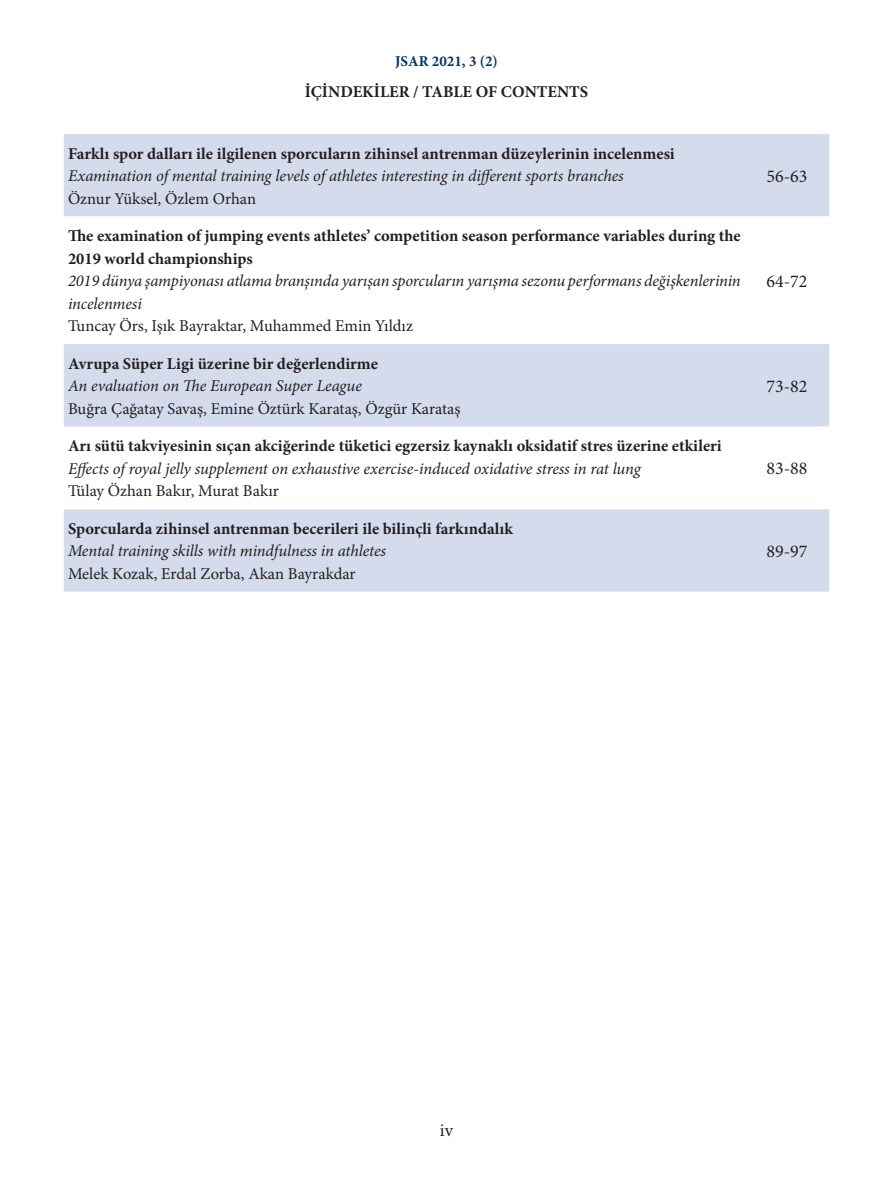
<style>
.page{position:relative;width:893px;height:1191px;background:#fff}
.page>*{position:absolute;margin:0;border:0;box-sizing:border-box;transform-origin:0 0}
.TX{font:18px "Minion Pro";color:#231f20}
.Turk_Bas{font:700 16.5px/22.5px "Minion Pro";color:#231f20}
.Eng_Bas{font:italic 16.5px/22.5px "Minion Pro";letter-spacing:-.01em;color:#231f20}
.Yazar{font:16.5px "Minion Pro";color:#231f20}
.t1{font:700 15px "Minion Pro";color:#003364}
</style>
<div class="page">
<div style="left:64px;top:134px;width:765px;height:457px;background:#d4dbec"></div>
<svg style="left:64px;top:216px;width:765px;height:293px"></svg>
<p class="t1" style="left:395px;top:50px;width:104px">JSAR 2021, 3 (2)</p>
<h1 class="Turk_Bas" style="left:305px;top:80px;width:285px">İÇİNDEKİLER / TABLE OF CONTENTS</h1>
<p class="Turk_Bas" style="left:68px;top:142px;width:608px">Farklı spor dalları ile ilgilenen sporcuların zihinsel antrenman düzeylerinin incelenmesi</p>
<p class="Eng_Bas" style="left:68px;top:165px;width:557px">Examination of mental training levels of athletes interesting in different sports branches</p>
<p class="Yazar" style="left:68px;top:189px;width:189px">Öznur Yüksel, Özlem Orhan</p>
<p class="Turk_Bas" style="left:68px;top:224px;width:674px">The examination of jumping events athletes’ competition season performance variables during the<br>2019 world championships</p>
<p class="Eng_Bas" style="left:68px;top:270px;width:674px">2019 dünya şampiyonası atlama branşında yarışan sporcuların yarışma sezonu performans değişkenlerinin incelenmesi</p>
<p class="Yazar" style="left:68px;top:316px;width:346px">Tuncay Örs, Işık Bayraktar, Muhammed Emin Yıldız</p>
<p class="Turk_Bas" style="left:68px;top:352px;width:311px">Avrupa Süper Ligi üzerine bir değerlendirme</p>
<p class="Eng_Bas" style="left:68px;top:375px;width:295px">An evaluation on The European Super League</p>
<p class="Yazar" style="left:68px;top:399px;width:394px">Buğra Çağatay Savaş, Emine Öztürk Karataş, Özgür Karataş</p>
<p class="Turk_Bas" style="left:68px;top:434px;width:655px">Arı sütü takviyesinin sıçan akciğerinde tüketici egzersiz kaynaklı oksidatif stres üzerine etkileri</p>
<p class="Eng_Bas" style="left:68px;top:457px;width:574px">Effects of royal jelly supplement on exhaustive exercise-induced oxidative stress in rat lung</p>
<p class="Yazar" style="left:68px;top:481px;width:212px">Tülay Özhan Bakır, Murat Bakır</p>
<p class="Turk_Bas" style="left:68px;top:517px;width:446px">Sporcularda zihinsel antrenman becerileri ile bilinçli farkındalık</p>
<p class="Eng_Bas" style="left:68px;top:540px;width:320px">Mental training skills with mindfulness in athletes</p>
<p class="Yazar" style="left:68px;top:564px;width:289px">Melek Kozak, Erdal Zorba, Akan Bayrakdar</p>
<p class="TX" style="left:767px;top:165px;width:42px">56-63</p>
<p class="TX" style="left:767px;top:270px;width:42px">64-72</p>
<p class="TX" style="left:767px;top:375px;width:42px">73-82</p>
<p class="TX" style="left:767px;top:458px;width:42px">83-88</p>
<p class="TX" style="left:767px;top:540px;width:42px">89-97</p>
<p class="TX" style="left:440px;top:1119px;width:15px">iv</p>
</div>
